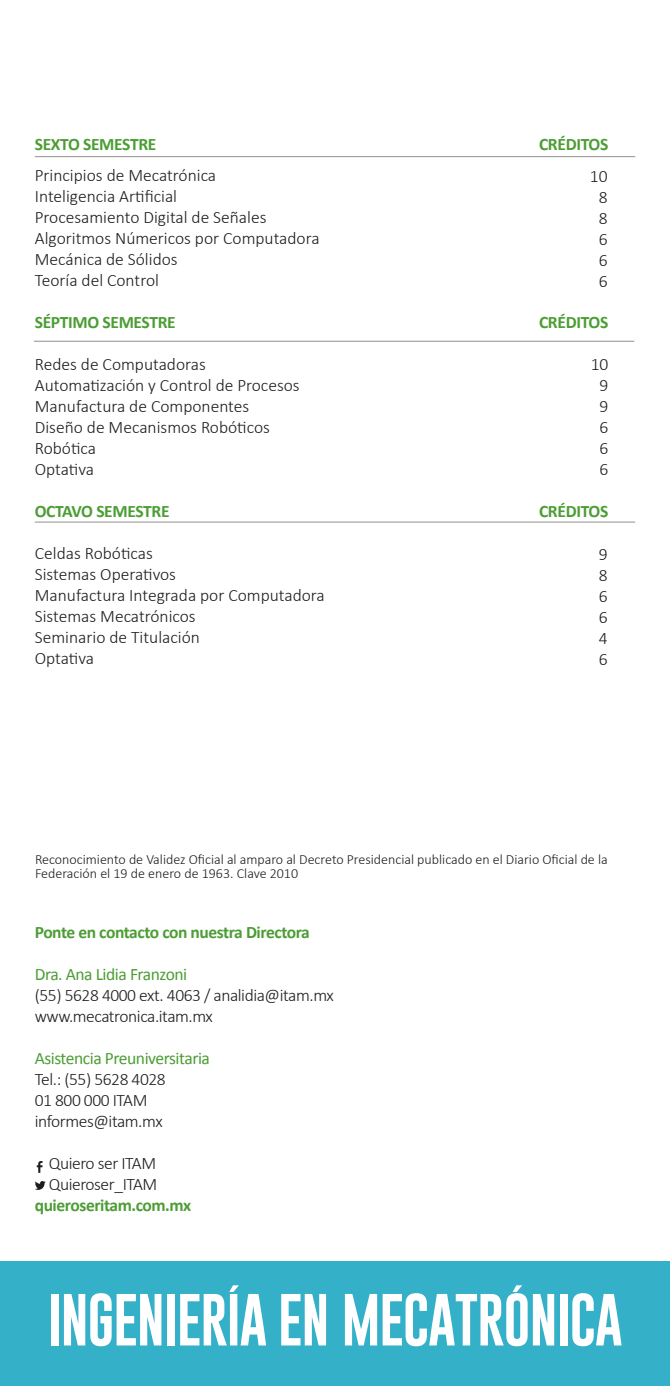
<style>
.page{position:relative;width:670px;height:1386px;background:#fff}
.page>*{position:absolute;margin:0;border:0;box-sizing:border-box;transform-origin:0 0}
.t1{font:300 17.5px/21px "Calibri";color:#1d1d1b}
.t2{font:300 17.5px/21px "Calibri";letter-spacing:-.025em;color:#1d1d1b}
.t3{font:700 17.5px "Calibri";letter-spacing:-.025em;color:#4c9d34}
.t4{font:17.5px "Calibri";letter-spacing:-.025em;color:#4c9d34}
.t5{font:300 14px/14px "Calibri";color:#1d1d1b}
</style>
<div class="page">
<hr style="left:35px;top:156px;width:600px;height:1px;background:#1d1d1b">
<hr style="left:34px;top:341px;width:600px;height:1px;background:#1d1d1b">
<div style="left:0;top:1262px;width:670px;height:124px;background:#35b0c9"></div>
<svg style="left:35px;top:1181px;width:11px;height:9px"></svg>
<svg style="left:37px;top:1161px;width:6px;height:12px"></svg>
<hr style="left:35px;top:522px;width:600px;height:1px;background:#1d1d1b">
<div style="left:51px;top:1294px;width:7px;height:51px;background:#fff"></div>
<svg style="left:64px;top:1293px;width:97px;height:53px"></svg>
<div style="left:167px;top:1294px;width:7px;height:51px;background:#fff"></div>
<svg style="left:180px;top:1285px;width:86px;height:60px"></svg>
<svg style="left:281px;top:1294px;width:45px;height:51px"></svg>
<svg style="left:345px;top:1285px;width:182px;height:61px"></svg>
<svg style="left:533px;top:1294px;width:21px;height:51px"></svg>
<div style="left:560px;top:1294px;width:7px;height:51px;background:#fff"></div>
<svg style="left:572px;top:1293px;width:49px;height:53px"></svg>
<p class="t3" style="left:35px;top:133px;width:123px">SEXTO SEMESTRE</p>
<p class="t3" style="left:539px;top:133px;width:71px">CRÉDITOS</p>
<p class="t1" style="left:35px;top:165px;width:286px">Principios de Mecatrónica<br>Inteligencia Artificial<br>Procesamiento Digital de Señales<br>Algoritmos Númericos por Computadora<br>Mecánica de Sólidos<br>Teoría del Control</p>
<p class="t3" style="left:35px;top:311px;width:142px">SÉPTIMO SEMESTRE</p>
<p class="t3" style="left:539px;top:311px;width:71px">CRÉDITOS</p>
<p class="t1" style="left:35px;top:354px;width:266px">Redes de Computadoras<br>Automatización y Control de Procesos<br>Manufactura de Componentes<br>Diseño de Mecanismos Robóticos<br>Robótica<br>Optativa</p>
<p class="t3" style="left:35px;top:500px;width:136px">OCTAVO SEMESTRE</p>
<p class="t3" style="left:539px;top:500px;width:71px">CRÉDITOS</p>
<p class="t1" style="left:35px;top:543px;width:291px">Celdas Robóticas<br>Sistemas Operativos<br>Manufactura Integrada por Computadora<br>Sistemas Mecatrónicos<br>Seminario de Titulación<br>Optativa</p>
<p class="t1" style="left:590px;top:165px;width:19px;text-align:center">10<br>8<br>8<br>6<br>6<br>6</p>
<p class="t1" style="left:591px;top:354px;width:19px;text-align:center">10<br>9<br>9<br>6<br>6<br>6</p>
<p class="t1" style="left:599px;top:543px;width:10px;text-align:justify">9<br>8<br>6<br>6<br>4<br>6</p>
<p class="t5" style="left:35px;top:852px;width:574px">Reconocimiento de Validez Oficial al amparo al Decreto Presidencial publicado en el Diario Oficial de la<br>Federación el 19 de enero de 1963. Clave 2010</p>
<p class="t3" style="left:35px;top:921px;width:276px">Ponte en contacto con nuestra Directora</p>
<p class="t4" style="left:35px;top:963px;width:154px">Dra. Ana Lidia Franzoni</p>
<p class="t2" style="left:35px;top:984px;width:301px">(55) 5628 4000 ext. 4063 / analidia@itam.mx www.mecatronica.itam.mx</p>
<p class="t4" style="left:35px;top:1047px;width:177px">Asistencia Preuniversitaria</p>
<p class="t2" style="left:35px;top:1068px;width:133px">Tel.: (55) 5628 4028<br>01 800 000 ITAM informes@itam.mx</p>
<p class="t2" style="left:49px;top:1152px;width:110px">Quiero ser ITAM<br>Quieroser_ITAM</p>
<p class="t3" style="left:35px;top:1194px;width:158px">quieroseritam.com.mx</p>
</div>
